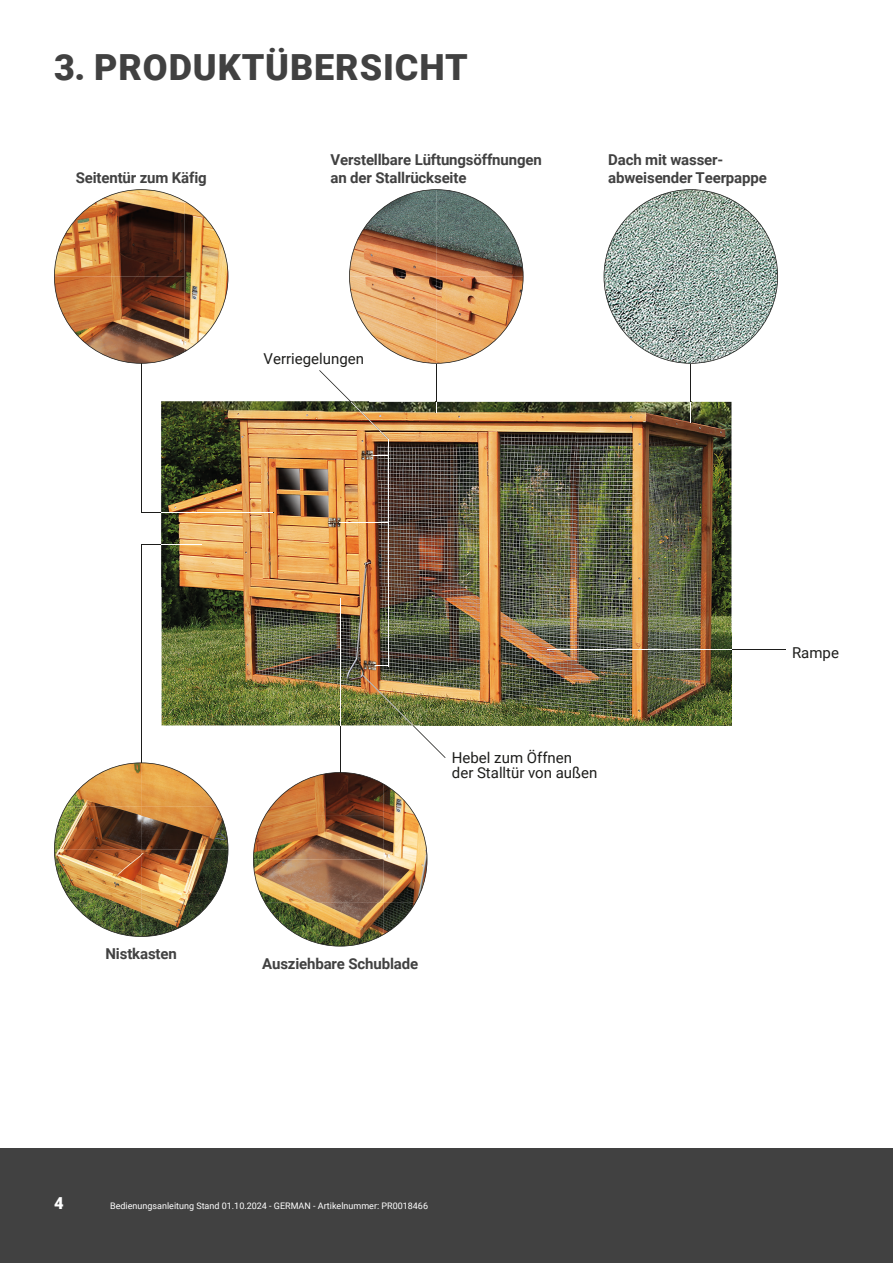
<style>
.page{position:relative;width:893px;height:1263px;background:#fff}
.page>*{position:absolute;margin:0;border:0;box-sizing:border-box;transform-origin:0 0}
.t1{font:900 36px "Roboto";letter-spacing:.025em;color:#414141}
.t2{font:900 16.5px "Roboto";color:#fff}
.t3{font:700 15px/18px "Roboto";letter-spacing:-.01em;color:#414141}
.t4{font:15px/15px "Roboto";color:#1d1d1b}
.t5{font:9px "Roboto";color:#fff}
</style>
<div class="page">
<div style="left:0;top:1148px;width:893px;height:115px;background:#414141"></div>
<img style="left:161px;top:402px;width:570px;height:323px">
<hr style="left:141px;top:544px;width:61px;height:1px;background:#1d1d1b">
<svg style="left:373px;top:455px;width:15px;height:1px"></svg>
<hr style="left:339px;top:522px;width:49px;height:1px;background:#fff">
<svg style="left:375px;top:665px;width:13px;height:1px"></svg>
<hr style="left:141px;top:512px;width:132px;height:1px;background:#1d1d1b">
<hr style="left:547px;top:649px;width:239px;height:1px;background:#1d1d1b">
<hr style="left:141px;top:544px;width:1px;height:219px;background:#1d1d1b">
<hr style="left:340px;top:598px;width:1px;height:174px;background:#1d1d1b">
<hr style="left:141px;top:364px;width:1px;height:149px;background:#1d1d1b">
<hr style="left:436px;top:364px;width:1px;height:48px;background:#1d1d1b">
<hr style="left:690px;top:364px;width:1px;height:58px;background:#1d1d1b">
<img style="left:54px;top:762px;width:174px;height:175px">
<img style="left:253px;top:772px;width:174px;height:174px">
<img style="left:54px;top:189px;width:174px;height:175px">
<svg style="left:349px;top:189px;width:174px;height:175px"></svg>
<svg style="left:604px;top:189px;width:174px;height:175px"></svg>
<hr style="left:547px;top:649px;width:184px;height:1px;background:#fff">
<hr style="left:388px;top:439px;width:1px;height:227px;background:#fff">
<hr style="left:340px;top:598px;width:1px;height:127px;background:#fff">
<img style="left:319px;top:370px;width:70px;height:70px">
<svg style="left:690px;top:402px;width:1px;height:20px"></svg>
<hr style="left:161px;top:512px;width:112px;height:1px;background:#fff">
<hr style="left:161px;top:544px;width:41px;height:1px;background:#fff">
<img style="left:362px;top:674px;width:84px;height:84px">
<h1 class="t1" style="left:54px;top:42px;width:415px">3. PRODUKTÜBERSICHT</h1>
<p class="t3" style="left:76px;top:168px;width:133px">Seitentür zum Käfig</p>
<p class="t3" style="left:331px;top:150px;width:213px">Verstellbare Lüftungsöffnungen an der Stallrückseite</p>
<p class="t3" style="left:608px;top:150px;width:160px">Dach mit wasser&shy;abweisender Teerpappe</p>
<p class="t4" style="left:264px;top:350px;width:102px">Verriegelungen</p>
<p class="t3" style="left:106px;top:944px;width:73px">Nistkasten</p>
<p class="t4" style="left:452px;top:749px;width:147px">Hebel zum Öffnen<br>der Stalltür von außen</p>
<p class="t3" style="left:262px;top:954px;width:157px">Ausziehbare Schublade</p>
<p class="t2" style="left:54px;top:1191px;width:11px">4</p>
<p class="t5" style="left:110px;top:1199px;width:319px">Bedienungsanleitung Stand 01.10.2024 - GERMAN - Artikelnummer: PR0018466</p>
<p class="t4" style="left:792px;top:644px;width:48px">Rampe</p>
</div>
